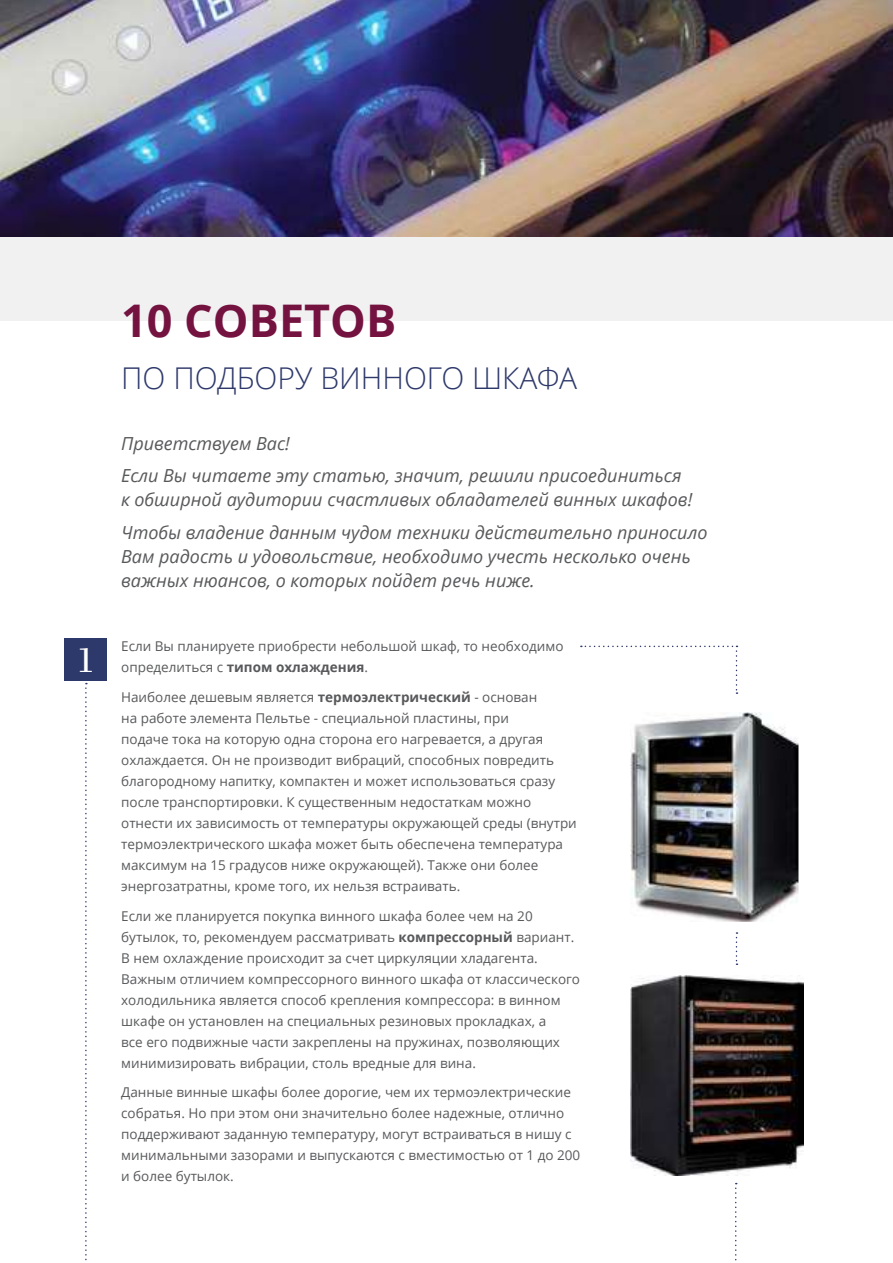
<style>
.page{position:relative;width:893px;height:1263px;background:#fff}
.page>*{position:absolute;margin:0;border:0;box-sizing:border-box;transform-origin:0 0}
.t1{font:700 45px "Open Sans";color:#741240}
.t2{font:37.5px "Bodoni";color:#fff}
.t3{font:300 30px "Open Sans";color:#2e396b}
.t4{font:italic 18px/32.5px "Open Sans";color:#58595b}
.t5{font:13.5px/21px "Open Sans";color:#58595b}
.s1{font-weight:700}
</style>
<div class="page">
<div style="left:0;top:236px;width:892px;height:85px;background:#f1f1f2"></div>
<img style="left:0;top:0;width:893px;height:236px">
<div style="left:65px;top:638px;width:42px;height:42px;background:#2e396b"></div>
<img style="left:630px;top:976px;width:174px;height:199px">
<img style="left:630px;top:712px;width:168px;height:210px">
<svg style="left:85px;top:683px;width:2px;height:578px"></svg>
<svg style="left:581px;top:646px;width:156px;height:48px"></svg>
<svg style="left:736px;top:932px;width:1px;height:33px"></svg>
<svg style="left:735px;top:1183px;width:2px;height:78px"></svg>
<h2 class="t2" style="left:77px;top:637px;width:20px">1</h2>
<h1 class="t1" style="left:121px;top:289px;width:277px">10 СОВЕТОВ</h1>
<h3 class="t3" style="left:121px;top:358px;width:457px">ПО ПОДБОРУ ВИННОГО ШКАФА</h3>
<h3 class="t4" style="left:121px;top:427px;width:562px">Приветствуем Вас!<br>Если Вы читаете эту статью, значит, решили присоединиться</h3>
<h3 class="t4" style="left:121px;top:483px;width:588px">к обширной аудитории счастливых обладателей винных шкафов!<br>Чтобы владение данным чудом техники действительно приносило</h3>
<h3 class="t4" style="left:121px;top:544px;width:571px;line-height:24px">Вам радость и удовольствие, необходимо учесть несколько очень важных нюансов, о которых пойдет речь ниже.</h3>
<p class="t5" style="left:121px;top:636px;width:444px">Если Вы планируете приобрести небольшой шкаф, то необходимо определиться с <span class="s1">типом охлаждения</span>.</p>
<p class="t5" style="left:121px;top:686px;width:457px">Наиболее дешевым является <span class="s1">термоэлектрический</span> - основан<br>на работе элемента Пельтье - специальной пластины, при<br>подаче тока на которую одна сторона его нагревается, а другая охлаждается. Он не производит вибраций, способных повредить благородному напитку, компактен и может использоваться сразу после транспортировки. К существенным недостаткам можно отнести их зависимость от температуры окружающей среды (внутри термоэлектрического шкафа может быть обеспечена температура максимум на 15 градусов ниже окружающей). Также они более энергозатратны, кроме того, их нельзя встраивать.</p>
<p class="t5" style="left:121px;top:905px;width:460px">Если же планируется покупка винного шкафа более чем на 20 бутылок, то, рекомендуем рассматривать <span class="s1">компрессорный</span> вариант.<br>В нем охлаждение происходит за счет циркуляции хладагента.<br>Важным отличием компрессорного винного шкафа от классического холодильника является способ крепления компрессора: в винном шкафе он установлен на специальных резиновых прокладках, а<br>все его подвижные части закреплены на пружинах, позволяющих минимизировать вибрации, столь вредные для вина.</p>
<p class="t5" style="left:121px;top:1081px;width:461px">Данные винные шкафы более дорогие, чем их термоэлектрические собратья. Но при этом они значительно более надежные, отлично поддерживают заданную температуру, могут встраиваться в нишу с минимальными зазорами и выпускаются с вместимостью от 1 до 200 и более бутылок.</p>
</div>
